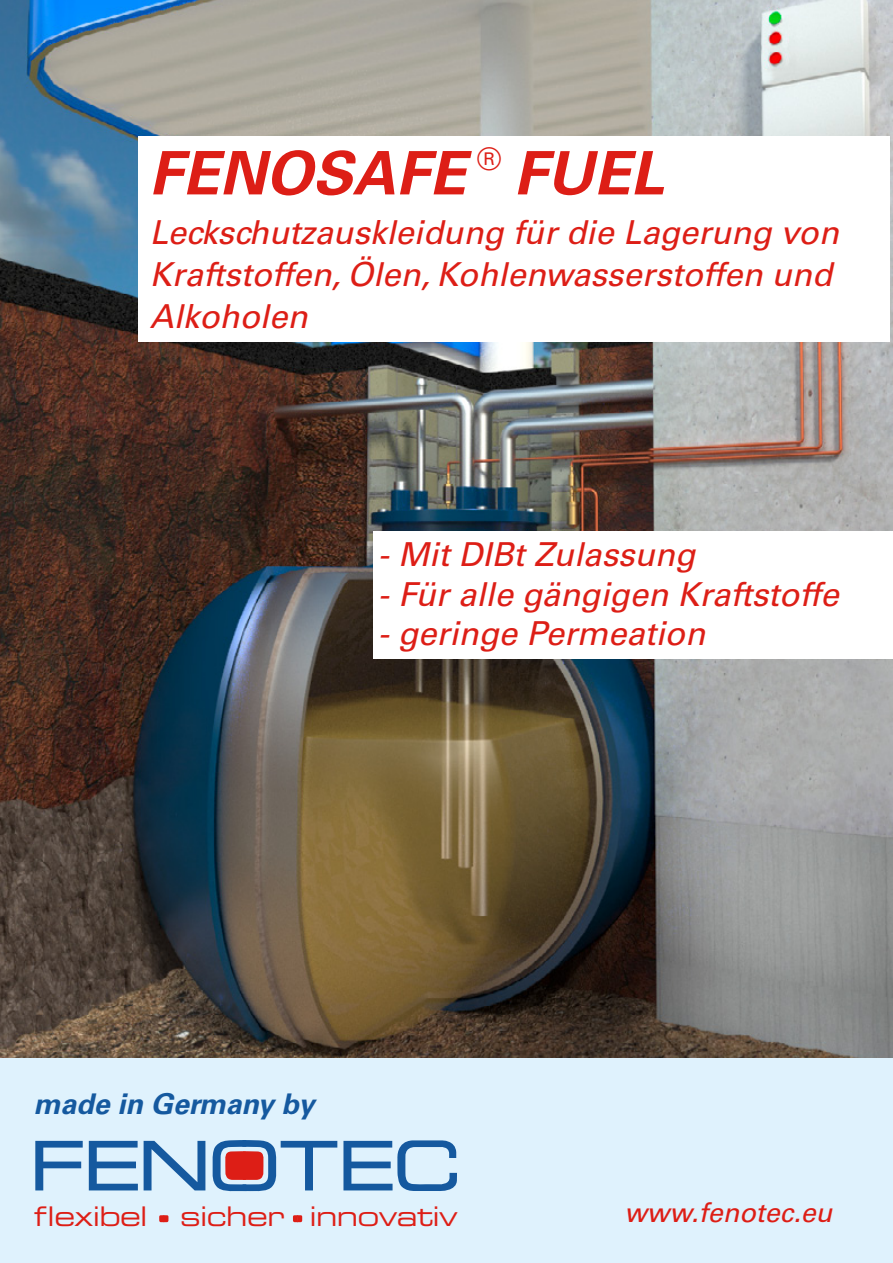
<style>
.page{position:relative;width:893px;height:1263px;background:#fff}
.page>*{position:absolute;margin:0;border:0;box-sizing:border-box;transform-origin:0 0}
.t1{font:italic 700 60px "Univers LT Std";color:#dd1e16}
.t2{font:italic 33px/42px "Univers LT Std";color:#dd1e16}
.t3{font:italic 700 28.5px "Univers LT Std";color:#15599f}
.t4{font:27.15px "Eurostile LT Std Ex 2";letter-spacing:-.025em;color:#dd1e16}
.t5{font:italic 27px "Univers LT Std";color:#dd1e16}
</style>
<div class="page">
<img style="left:0;top:0;width:893px;height:1059px">
<div style="left:139px;top:136px;width:751px;height:205px;background:#fff"></div>
<div style="left:373px;top:531px;width:520px;height:128px;background:#fff"></div>
<div style="left:0;top:1059px;width:893px;height:204px;background:#dff2fd"></div>
<svg style="left:35px;top:1141px;width:48px;height:49px"></svg>
<svg style="left:89px;top:1141px;width:49px;height:49px"></svg>
<svg style="left:144px;top:1141px;width:61px;height:49px"></svg>
<svg style="left:343px;top:1140px;width:114px;height:51px"></svg>
<svg style="left:212px;top:1140px;width:125px;height:51px"></svg>
<svg style="left:159px;top:1215px;width:10px;height:7px"></svg>
<svg style="left:293px;top:1215px;width:9px;height:7px"></svg>
<h1 class="t1" style="left:149px;top:138px;width:516px">FENOSAFE <sup>®</sup> FUEL</h1>
<p class="t2" style="left:150px;top:212px;width:690px">Leckschutzauskleidung für die Lagerung von<br>Kraftstoffen, Ölen, Kohlenwasserstoffen und<br>Alkoholen</p>
<p class="t2" style="left:378px;top:534px;width:319px">- Mit DIBt Zulassung</p>
<p class="t2" style="left:378px;top:573px;width:462px">- Für alle gängigen Kraftstoffe</p>
<p class="t2" style="left:378px;top:613px;width:329px">- geringe Permeation</p>
<p class="t3" style="left:34px;top:1087px;width:282px">made in Germany by</p>
<p class="t4" style="left:34px;top:1198px;width:425px">flexibel sicher innovativ</p>
<p class="t5" style="left:624px;top:1196px;width:209px">www.fenotec.eu</p>
</div>
